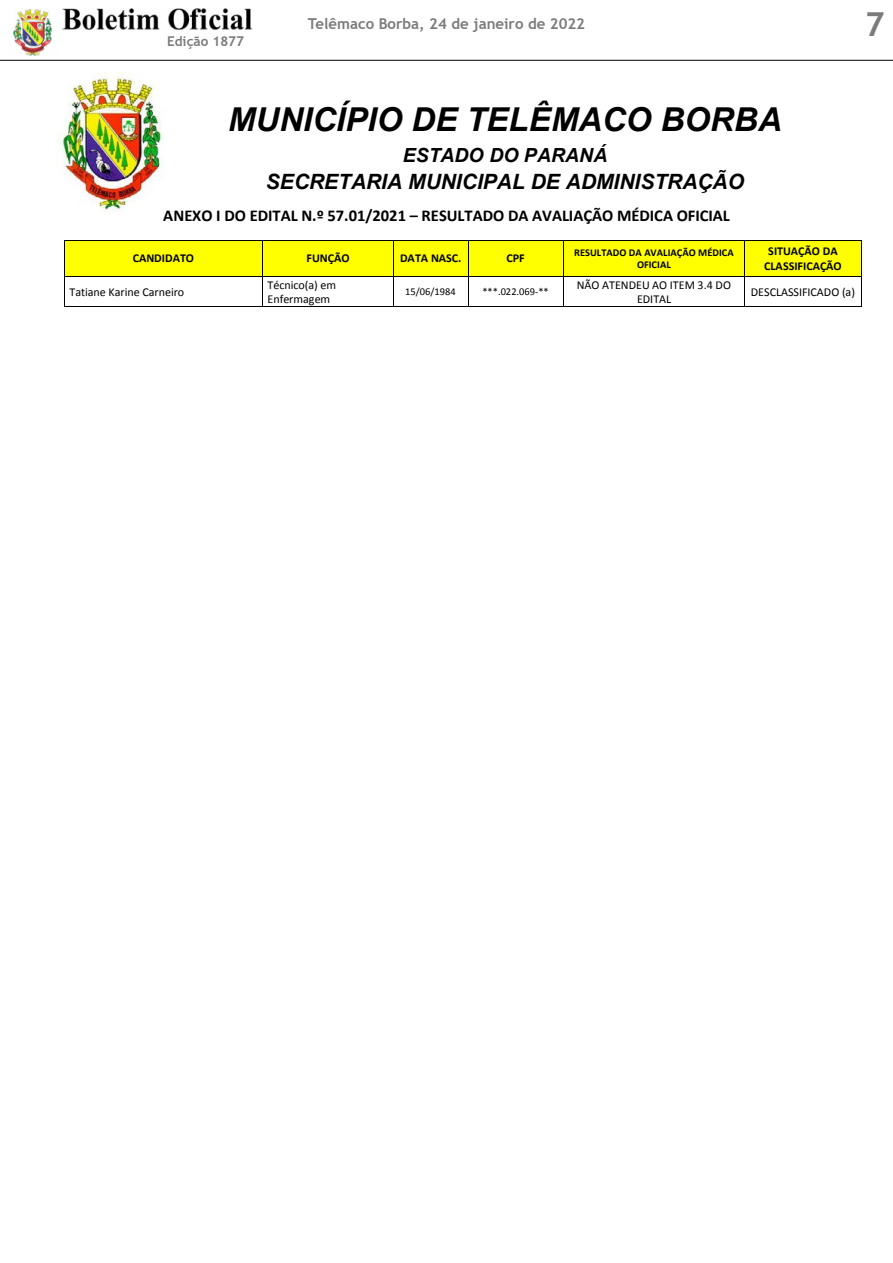
<style>
.page{position:relative;width:893px;height:1263px;background:#fff}
.page>*{position:absolute;margin:0;border:0;box-sizing:border-box;transform-origin:0 0}
.t1{font:italic 700 33px "Arial";color:#000}
.t2{font:700 33px "Trebuchet MS";color:#7c7b7b}
.t3{font:italic 700 21px "Arial";letter-spacing:-.005em;color:#000}
.t4{font:italic 700 19.5px "Arial";color:#000}
.t5{font:700 16.5px "Calibri";color:#000}
.t6{font:700 15px "Trebuchet MS";color:#7c7b7b}
.t7{font:700 13.5px "Trebuchet MS";color:#7c7b7b}
.t8{font:12px/14.5px "Calibri";color:#000}
.t9{font:700 12px/14.5px "Calibri";color:#000;text-align:center}
.t10{font:700 10.5px/12.8px "Calibri";color:#000;text-align:center}
.t11{font:10.5px "Calibri";letter-spacing:.01em;color:#000}
</style>
<div class="page">
<img style="left:13px;top:9px;width:39px;height:47px">
<img style="left:62px;top:8px;width:191px;height:21px">
<hr style="left:0;top:60px;width:893px;height:1px;background:#000">
<img style="left:56px;top:73px;width:107px;height:139px">
<div style="left:65px;top:240px;width:197px;height:36px;background:#ff0"></div>
<div style="left:262px;top:240px;width:131px;height:36px;background:#ff0"></div>
<div style="left:394px;top:240px;width:74px;height:36px;background:#ff0"></div>
<div style="left:468px;top:240px;width:95px;height:36px;background:#ff0"></div>
<div style="left:564px;top:240px;width:180px;height:36px;background:#ff0"></div>
<div style="left:744px;top:240px;width:117px;height:36px;background:#ff0"></div>
<hr style="left:65px;top:240px;width:197px;height:1px;background:#000">
<hr style="left:263px;top:240px;width:130px;height:1px;background:#000">
<hr style="left:394px;top:240px;width:74px;height:1px;background:#000">
<hr style="left:468px;top:240px;width:95px;height:1px;background:#000">
<hr style="left:564px;top:240px;width:180px;height:1px;background:#000">
<hr style="left:745px;top:240px;width:116px;height:1px;background:#000">
<hr style="left:64px;top:240px;width:1px;height:36px;background:#000">
<hr style="left:262px;top:240px;width:1px;height:36px;background:#000">
<hr style="left:393px;top:240px;width:1px;height:36px;background:#000">
<hr style="left:468px;top:240px;width:1px;height:36px;background:#000">
<hr style="left:563px;top:240px;width:1px;height:36px;background:#000">
<hr style="left:744px;top:240px;width:1px;height:36px;background:#000">
<hr style="left:861px;top:240px;width:1px;height:36px;background:#000">
<hr style="left:65px;top:276px;width:197px;height:1px;background:#000">
<hr style="left:263px;top:276px;width:130px;height:1px;background:#000">
<hr style="left:394px;top:276px;width:74px;height:1px;background:#000">
<hr style="left:468px;top:276px;width:95px;height:1px;background:#000">
<hr style="left:564px;top:276px;width:180px;height:1px;background:#000">
<hr style="left:745px;top:276px;width:116px;height:1px;background:#000">
<svg style="left:64px;top:276px;width:1px;height:31px"></svg>
<hr style="left:65px;top:306px;width:197px;height:1px;background:#000">
<svg style="left:262px;top:276px;width:1px;height:31px"></svg>
<hr style="left:263px;top:306px;width:130px;height:1px;background:#000">
<svg style="left:393px;top:276px;width:1px;height:31px"></svg>
<hr style="left:394px;top:306px;width:74px;height:1px;background:#000">
<svg style="left:468px;top:277px;width:1px;height:29px"></svg>
<hr style="left:468px;top:306px;width:95px;height:1px;background:#000">
<svg style="left:563px;top:276px;width:1px;height:31px"></svg>
<hr style="left:564px;top:306px;width:180px;height:1px;background:#000">
<svg style="left:744px;top:276px;width:1px;height:31px"></svg>
<hr style="left:745px;top:306px;width:116px;height:1px;background:#000">
<svg style="left:861px;top:276px;width:1px;height:31px"></svg>
<p class="t7" style="left:167px;top:33px;width:79px">Edição 1877</p>
<p class="t6" style="left:308px;top:14px;width:279px">Telêmaco Borba, 24 de janeiro de 2022</p>
<h1 class="t2" style="left:865px;top:3px;width:21px">7</h1>
<h1 class="t1" style="left:228px;top:97px;width:555px">MUNICÍPIO DE TELÊMACO BORBA</h1>
<h3 class="t4" style="left:403px;top:142px;width:206px">ESTADO DO PARANÁ</h3>
<h2 class="t3" style="left:266px;top:168px;width:480px">SECRETARIA MUNICIPAL DE ADMINISTRAÇÃO</h2>
<h3 class="t5" style="left:163px;top:204px;width:568px">ANEXO I DO EDITAL N.º 57.01/2021 – RESULTADO DA AVALIAÇÃO MÉDICA OFICIAL</h3>
<p class="t9" style="left:133px;top:251px;width:63px">CANDIDATO</p>
<p class="t9" style="left:306px;top:251px;width:45px">FUNÇÃO</p>
<p class="t9" style="left:400px;top:251px;width:63px">DATA NASC.</p>
<p class="t9" style="left:506px;top:251px;width:20px">CPF</p>
<p class="t10" style="left:574px;top:245px;width:161px">RESULTADO DA AVALIAÇÃO MÉDICA<br>OFICIAL</p>
<p class="t9" style="left:764px;top:243px;width:79px">SITUAÇÃO DA<br>CLASSIFICAÇÃO</p>
<p class="t8" style="left:69px;top:284px;width:116px">Tatiane Karine Carneiro</p>
<p class="t8" style="left:268px;top:277px;width:70px">Técnico(a) em<br>Enfermagem</p>
<p class="t11" style="left:405px;top:285px;width:52px">15/06/1984</p>
<p class="t11" style="left:482px;top:285px;width:68px">***.022.069-**</p>
<p class="t8" style="left:577px;top:277px;width:156px;text-align:center">NÃO ATENDEU AO ITEM 3.4 DO<br>EDITAL</p>
<p class="t8" style="left:751px;top:284px;width:106px">DESCLASSIFICADO (a)</p>
</div>
